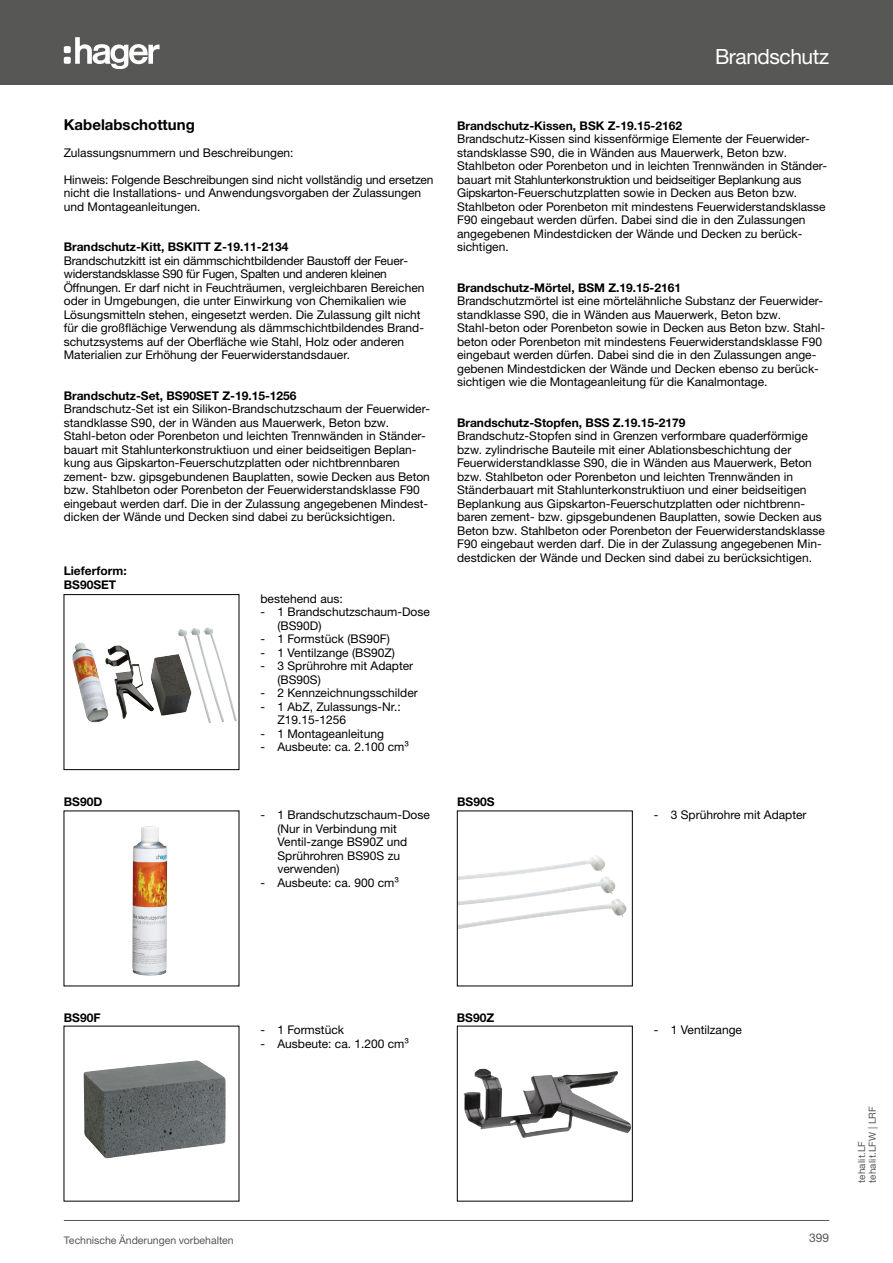
<style>
.page{position:relative;width:893px;height:1263px;background:#fff}
.page>*{position:absolute;margin:0;border:0;box-sizing:border-box;transform-origin:0 0}
.t1{font:21px "Helvetica Neue LTW1 G";letter-spacing:-.02em;color:#fff}
.t2{font:700 15px "Helvetica Neue LTW1 G";color:#000}
.t3{font:12px/13.5px "Helvetica Neue LTW1 G";color:#000}
.t4{font:700 12px/13.5px "Helvetica Neue LTW1 G";color:#000}
.t5{font:12px "Helvetica Neue LTW1 G";color:#575756}
.t6{font:10.5px "Helvetica Neue LTW1 G";color:#575756}
.t7{font:9.75px/10.5px "Helvetica Neue LTW1 G";letter-spacing:.02em;color:#575756}
</style>
<div class="page">
<div style="left:0;top:0;width:893px;height:85px;background:#575756"></div>
<hr style="left:64px;top:1220px;width:765px;height:1px;background:#575756">
<svg style="left:75px;top:37px;width:85px;height:32px"></svg>
<div style="left:64px;top:46px;width:7px;height:7px;background:#fff;border-radius:2px"></div>
<div style="left:64px;top:57px;width:7px;height:7px;background:#fff;border-radius:2px"></div>
<img style="left:132px;top:826px;width:35px;height:149px">
<img style="left:84px;top:1060px;width:142px;height:98px">
<img style="left:459px;top:855px;width:156px;height:51px">
<img style="left:463px;top:1069px;width:167px;height:69px">
<img style="left:189px;top:628px;width:48px;height:93px">
<div style="left:64px;top:594px;width:175px;height:176px;border:1px solid #000"></div>
<p class="t2" style="left:64px;top:115px;width:133px">Kabelabschottung</p>
<p class="t3" style="left:64px;top:146px;width:231px">Zulassungsnummern und Beschreibungen:</p>
<p class="t3" style="left:64px;top:173px;width:371px">Hinweis: Folgende Beschreibungen sind nicht vollständig und ersetzen nicht die Installations- und Anwendungsvorgaben der Zulassungen und Montageanleitungen.</p>
<p class="t4" style="left:64px;top:240px;width:226px">Brandschutz-Kitt, BSKITT Z-19.11-2134</p>
<p class="t3" style="left:64px;top:254px;width:362px">Brandschutzkitt ist ein dämmschichtbildender Baustoff der Feuer&shy;widerstandsklasse S90 für Fugen, Spalten und anderen kleinen Öffnungen. Er darf nicht in Feuchträumen, vergleichbaren Bereichen oder in Umgebungen, die unter Einwirkung von Chemikalien wie Lösungsmitteln stehen, eingesetzt werden. Die Zulassung gilt nicht für die großflächige Verwendung als dämmschichtbildendes Brand&shy;schutzsystems auf der Oberfläche wie Stahl, Holz oder anderen Materialien zur Erhöhung der Feuerwiderstandsdauer.</p>
<p class="t4" style="left:64px;top:389px;width:234px">Brandschutz-Set, BS90SET Z-19.15-1256</p>
<p class="t3" style="left:64px;top:402px;width:368px">Brandschutz-Set ist ein Silikon-Brandschutzschaum der Feuerwider&shy;standklasse S90, der in Wänden aus Mauerwerk, Beton bzw.<br>Stahl-beton oder Porenbeton und leichten Trennwänden in Ständer&shy;bauart mit Stahlunterkonstruktiuon und einer beidseitigen Beplan&shy;kung aus Gipskarton-Feuerschutzplatten oder nichtbrennbaren zement- bzw. gipsgebundenen Bauplatten, sowie Decken aus Beton bzw. Stahlbeton oder Porenbeton der Feuerwiderstandsklasse F90 eingebaut werden darf. Die in der Zulassung angegebenen Mindest&shy;dicken der Wände und Decken sind dabei zu berücksichtigen.</p>
<p class="t4" style="left:64px;top:564px;width:64px">Lieferform:<br>BS90SET</p>
<p class="t4" style="left:64px;top:795px;width:40px">BS90D</p>
<p class="t3" style="left:260px;top:592px;width:84px">bestehend aus:</p>
<p class="t3" style="left:277px;top:605px;width:154px;text-indent:-17px">- 1 Brandschutzschaum-Dose (BS90D)</p>
<p class="t3" style="left:260px;top:632px;width:131px">- 1 Formstück (BS90F)</p>
<p class="t3" style="left:260px;top:646px;width:136px">- 1 Ventilzange (BS90Z)</p>
<p class="t3" style="left:277px;top:659px;width:137px;text-indent:-17px">- 3 Sprührohre mit Adapter (BS90S)</p>
<p class="t3" style="left:260px;top:686px;width:159px">- 2 Kennzeichnungsschilder</p>
<p class="t3" style="left:277px;top:700px;width:125px;text-indent:-17px">- 1 AbZ, Zulassungs-Nr.:<br>Z19.15-1256</p>
<p class="t3" style="left:260px;top:727px;width:125px">- 1 Montageanleitung</p>
<p class="t3" style="left:260px;top:740px;width:150px">- Ausbeute: ca. 2.100 cm³</p>
<p class="t3" style="left:277px;top:808px;width:154px;text-indent:-17px">- 1 Brandschutzschaum-Dose (Nur in Verbindung mit<br>Ventil-zange BS90Z und<br>Sprührohren BS90S zu verwenden)</p>
<p class="t3" style="left:260px;top:876px;width:140px">- Ausbeute: ca. 900 cm³</p>
<h1 class="t1" style="left:715px;top:43px;width:116px">Brandschutz</h1>
<p class="t4" style="left:457px;top:119px;width:226px">Brandschutz-Kissen, BSK Z-19.15-2162</p>
<p class="t3" style="left:457px;top:132px;width:370px">Brandschutz-Kissen sind kissenförmige Elemente der Feuerwider&shy;standsklasse S90, die in Wänden aus Mauerwerk, Beton bzw.<br>Stahlbeton oder Porenbeton und in leichten Trennwänden in Ständer&shy;bauart mit Stahlunterkonstruktion und beidseitiger Beplankung aus Gipskarton-Feuerschutzplatten sowie in Decken aus Beton bzw.<br>Stahlbeton oder Porenbeton mit mindestens Feuerwiderstandsklasse F90 eingebaut werden dürfen. Dabei sind die in den Zulassungen angegebenen Mindestdicken der Wände und Decken zu berück&shy;sichtigen.</p>
<p class="t4" style="left:457px;top:281px;width:226px">Brandschutz-Mörtel, BSM Z.19.15-2161</p>
<p class="t3" style="left:457px;top:294px;width:370px">Brandschutzmörtel ist eine mörtelähnliche Substanz der Feuerwider&shy;standklasse S90, die in Wänden aus Mauerwerk, Beton bzw.<br>Stahl-beton oder Porenbeton sowie in Decken aus Beton bzw. Stahl&shy;beton oder Porenbeton mit mindestens Feuerwiderstandsklasse F90 eingebaut werden dürfen. Dabei sind die in den Zulassungen ange&shy;gebenen Mindestdicken der Wände und Decken ebenso zu berück&shy;sichtigen wie die Montageanleitung für die Kanalmontage.</p>
<p class="t4" style="left:457px;top:416px;width:230px">Brandschutz-Stopfen, BSS Z.19.15-2179</p>
<p class="t3" style="left:457px;top:429px;width:369px">Brandschutz-Stopfen sind in Grenzen verformbare quaderförmige bzw. zylindrische Bauteile mit einer Ablationsbeschichtung der Feuerwiderstandklasse S90, die in Wänden aus Mauerwerk, Beton bzw. Stahlbeton oder Porenbeton und leichten Trennwänden in Ständerbauart mit Stahlunterkonstruktiuon und einer beidseitigen Beplankung aus Gipskarton-Feuerschutzplatten oder nichtbrenn&shy;baren zement- bzw. gipsgebundenen Bauplatten, sowie Decken aus Beton bzw. Stahlbeton oder Porenbeton der Feuerwiderstandsklasse F90 eingebaut werden darf. Die in der Zulassung angegebenen Min&shy;destdicken der Wände und Decken sind dabei zu berücksichtigen.</p>
<p class="t4" style="left:457px;top:795px;width:39px">BS90S</p>
<p class="t3" style="left:654px;top:808px;width:154px">- 3 Sprührohre mit Adapter</p>
<p class="t4" style="left:64px;top:1010px;width:38px">BS90F</p>
<p class="t3" style="left:260px;top:1023px;width:85px">- 1 Formstück</p>
<p class="t3" style="left:260px;top:1037px;width:150px">- Ausbeute: ca. 1.200 cm³</p>
<p class="t4" style="left:457px;top:1010px;width:39px">BS90Z</p>
<p class="t6" style="left:64px;top:1233px;width:171px">Technische Änderungen vorbehalten</p>
<p class="t3" style="left:654px;top:1023px;width:90px">- 1 Ventilzange</p>
<p class="t5" style="left:809px;top:1230px;width:22px">399</p>
<p class="t7" style="left:856px;top:1183px;width:78px;rotate:-90deg">tehalit.LF tehalit.LFW | LRF</p>
</div>
